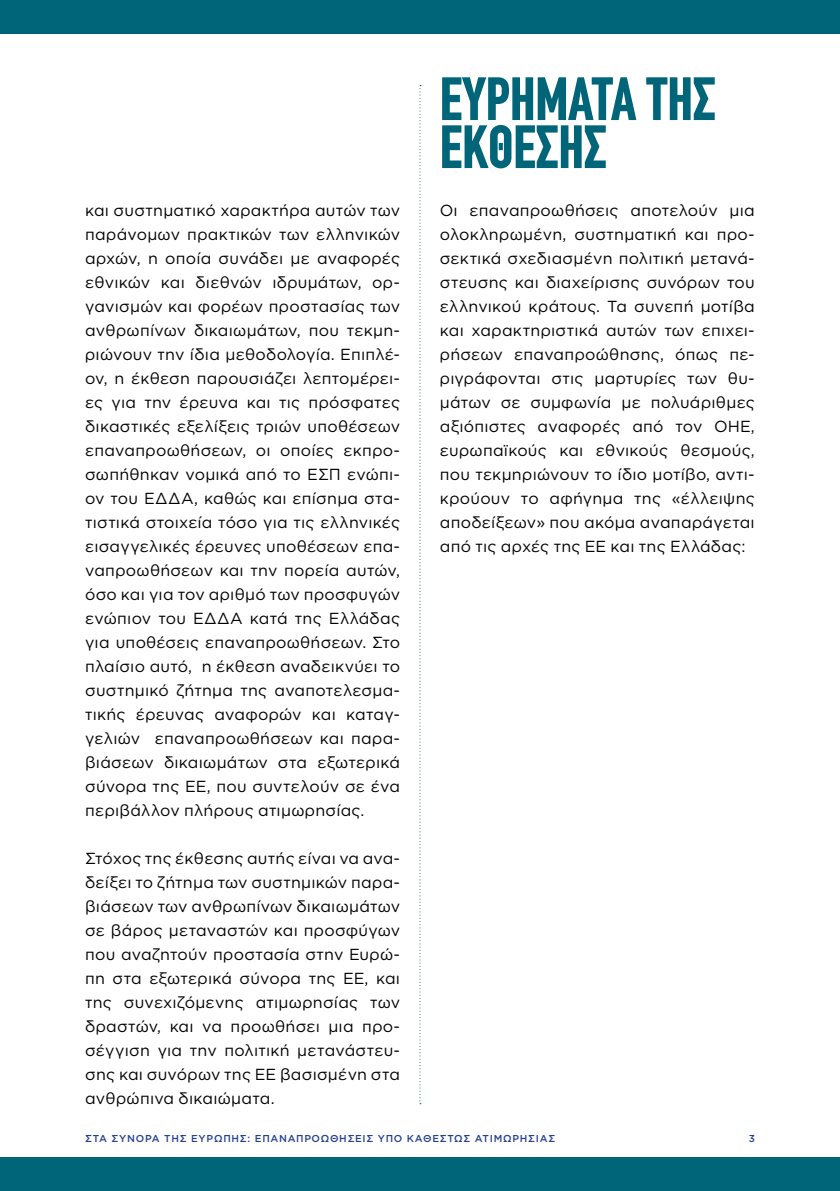
<style>
.page{position:relative;width:840px;height:1191px;background:#fff}
.page>*{position:absolute;margin:0;border:0;box-sizing:border-box;transform-origin:0 0}
.t1{font:700 60px/48px "CF Din Condensed";color:#006579}
.t2{font:16px/24px "Gotham Greek";letter-spacing:.015em;color:#000;text-align:justify}
.t3{font:500 10px "Gotham Greek";letter-spacing:.075em;color:#25408f}
</style>
<div class="page">
<div style="left:0;top:0;width:839px;height:34px;background:#006579"></div>
<div style="left:0;top:1157px;width:839px;height:34px;background:#006579"></div>
<svg style="left:419px;top:85px;width:2px;height:1019px"></svg>
<p class="t2" style="left:85px;top:198px;width:316px">και συστηματικό χαρακτήρα αυτών των παράνομων πρακτικών των ελληνικών αρχών, η οποία συνάδει με αναφορές εθνικών και διεθνών ιδρυμάτων, ορ&shy;γανισμών και φορέων προστασίας των ανθρωπίνων δικαιωμάτων, που τεκμη&shy;ριώνουν την ίδια μεθοδολογία. Επιπλέ&shy;ον, η έκθεση παρουσιάζει λεπτομέρει&shy;ες για την έρευνα και τις πρόσφατες δικαστικές εξελίξεις τριών υποθέσεων επαναπροωθήσεων, οι οποίες εκπρο&shy;σωπήθηκαν νομικά από το ΕΣΠ ενώπι&shy;ον του ΕΔΔΑ, καθώς και επίσημα στα&shy;τιστικά στοιχεία τόσο για τις ελληνικές εισαγγελικές έρευνες υποθέσεων επα&shy;ναπροωθήσεων και την πορεία αυτών, όσο και για τον αριθμό των προσφυγών ενώπιον του ΕΔΔΑ κατά της Ελλάδας για υποθέσεις επαναπροωθήσεων. Στο πλαίσιο αυτό, η έκθεση αναδεικνύει το συστημικό ζήτημα της αναποτελεσμα&shy;τικής έρευνας αναφορών και καταγ&shy;γελιών επαναπροωθήσεων και παρα&shy;βιάσεων δικαιωμάτων στα εξωτερικά σύνορα της ΕΕ, που συντελούν σε ένα περιβάλλον πλήρους ατιμωρησίας.</p>
<p class="t2" style="left:85px;top:846px;width:316px">Στόχος της έκθεσης αυτής είναι να ανα&shy;δείξει το ζήτημα των συστημικών παρα&shy;βιάσεων των ανθρωπίνων δικαιωμάτων σε βάρος μεταναστών και προσφύγων που αναζητούν προστασία στην Ευρώ&shy;πη στα εξωτερικά σύνορα της ΕΕ, και της συνεχιζόμενης ατιμωρησίας των δραστών, και να προωθήσει μια προ&shy;σέγγιση για την πολιτική μετανάστευ&shy;σης και συνόρων της ΕΕ βασισμένη στα ανθρώπινα δικαιώματα.</p>
<h1 class="t1" style="left:439px;top:77px;width:277px">ΕΥΡΗΜΑΤΑ ΤΗΣ<br>ΕΚΘΕΣΗΣ</h1>
<p class="t2" style="left:439px;top:198px;width:316px">Οι επαναπροωθήσεις αποτελούν μια ολοκληρωμένη, συστηματική και προ&shy;σεκτικά σχεδιασμένη πολιτική μετανά&shy;στευσης και διαχείρισης συνόρων του ελληνικού κράτους. Τα συνεπή μοτίβα και χαρακτηριστικά αυτών των επιχει&shy;ρήσεων επαναπροώθησης, όπως πε&shy;ριγράφονται στις μαρτυρίες των θυ&shy;μάτων σε συμφωνία με πολυάριθμες αξιόπιστες αναφορές από τον ΟΗΕ, ευρωπαϊκούς και εθνικούς θεσμούς, που τεκμηριώνουν το ίδιο μοτίβο, αντι&shy;κρούουν το αφήγημα της «έλλειψης αποδείξεων» που ακόμα αναπαράγεται από τις αρχές της ΕΕ και της Ελλάδας:</p>
<p class="t3" style="left:85px;top:1132px;width:471px">ΣΤΑ ΣΥΝΟΡΑ ΤΗΣ ΕΥΡΩΠΗΣ: ΕΠΑΝΑΠΡΟΩΘΗΣΕΙΣ ΥΠΟ ΚΑΘΕΣΤΩΣ ΑΤΙΜΩΡΗΣΙΑΣ</p>
<p class="t3" style="left:748px;top:1132px;width:8px">3</p>
</div>
